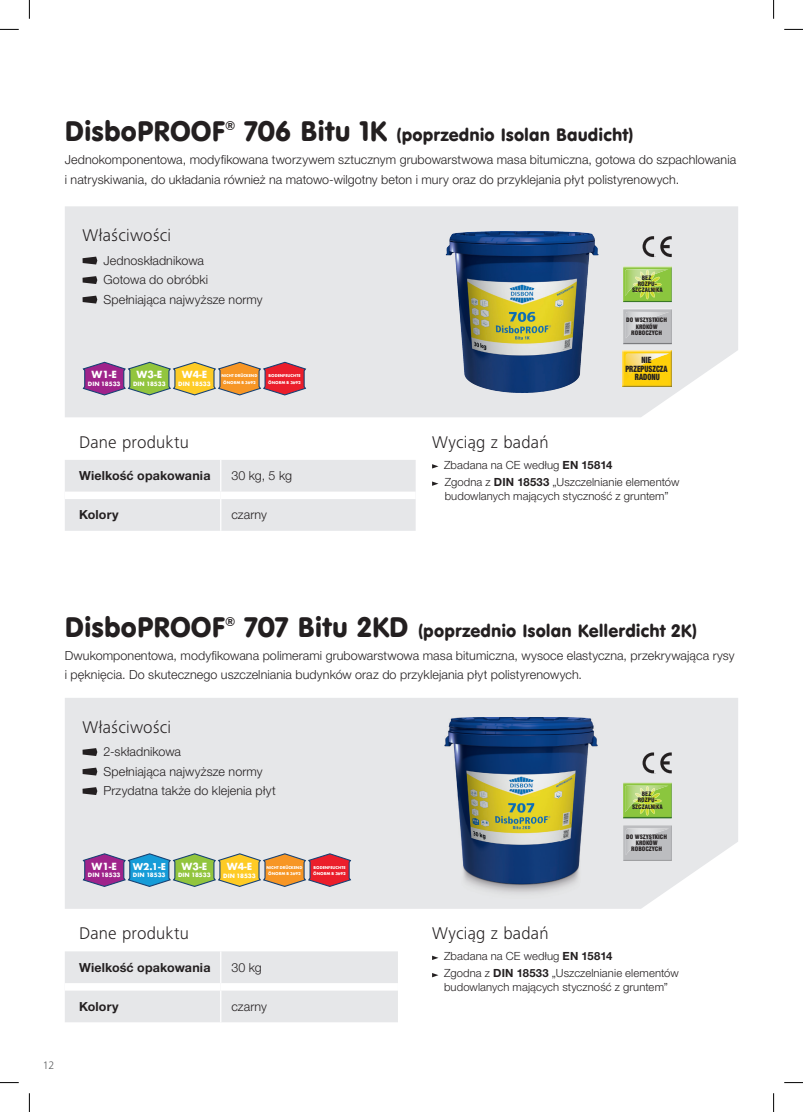
<style>
.page{position:relative;width:803px;height:1112px;background:#fff}
.page>*{position:absolute;margin:0;border:0;box-sizing:border-box;transform-origin:0 0}
.t1{font:27.5px "VAG Rounded EU";letter-spacing:.005em;color:#231f20}
.t2{font:17.5px "VAG Rounded EU";letter-spacing:.01em;color:#231f20}
.t3{font:300 17.5px "Frutiger Next LTW1 G";letter-spacing:.015em;color:#231f20}
.t4{font:300 12.5px/19.5px "Helvetica Neue LT Pro";letter-spacing:.005em;color:#231f20}
.t5{font:700 12.5px "Helvetica Neue LT Pro";letter-spacing:.01em;color:#231f20}
.t6{font:12.38px "VAG Rounded EU";color:#231f20}
.t7{font:300 11.25px/17.2px "Helvetica Neue LT Pro";letter-spacing:.01em;color:#231f20}
.t8{font:300 11.25px "Frutiger Next LTW1 G";color:#57585a}
.t9{font:700 10.88px "Futura TOT";color:#fff}
.t10{font:700 10.25px "Futura TOT";color:#fff}
.t11{font:900 condensed 8.75px/8.8px "Helvetica Neue LT Pro";color:#231f20;text-align:center;scale:.84 1}
.t12{font:700 6.5px "Futura TOT";color:#fff}
.t13{font:900 condensed 6px/6.2px "Swiss 721 BT";color:#231f20;text-align:center}
.t14{font:700 4.38px/6.5px "Futura TOT";color:#fff;text-align:center}
.t15{font:700 4.38px "Futura TOT";letter-spacing:-.02em;color:#fff}
.s1{font-size:27.5px}
.s2{font-weight:700}
</style>
<div class="page">
<div style="left:65px;top:698px;width:673px;height:210px;background:#e6e7e9"></div>
<svg style="left:65px;top:206px;width:673px;height:211px;background:#dbdee0"></svg>
<svg style="left:83px;top:256px;width:14px;height:8px"></svg>
<svg style="left:83px;top:276px;width:14px;height:8px"></svg>
<svg style="left:83px;top:295px;width:14px;height:8px"></svg>
<svg style="left:642px;top:236px;width:30px;height:21px"></svg>
<img style="left:623px;top:266px;width:49px;height:36px">
<img style="left:625px;top:269px;width:43px;height:27px">
<svg style="left:633px;top:270px;width:28px;height:29px"></svg>
<div style="left:65px;top:460px;width:351px;height:70px;background:#e6e7e9"></div>
<hr style="left:220px;top:460px;width:1px;height:31px;background:#fff">
<div style="left:65px;top:491px;width:156px;height:8px;background:#fff"></div>
<div style="left:221px;top:491px;width:195px;height:8px;background:#fff"></div>
<hr style="left:220px;top:499px;width:1px;height:31px;background:#fff">
<svg style="left:432px;top:464px;width:6px;height:4px"></svg>
<svg style="left:432px;top:481px;width:6px;height:4px"></svg>
<img style="left:623px;top:308px;width:49px;height:36px">
<img style="left:626px;top:312px;width:43px;height:26px">
<img style="left:446px;top:231px;width:87px;height:151px">
<svg style="left:83px;top:361px;width:223px;height:34px;background:#c49271"></svg>
<img style="left:623px;top:350px;width:49px;height:36px">
<svg style="left:626px;top:353px;width:44px;height:27px"></svg>
<svg style="left:83px;top:748px;width:14px;height:7px"></svg>
<svg style="left:83px;top:767px;width:14px;height:8px"></svg>
<svg style="left:83px;top:787px;width:14px;height:7px"></svg>
<svg style="left:83px;top:853px;width:268px;height:33px;background:#af947f"></svg>
<svg style="left:642px;top:752px;width:30px;height:21px"></svg>
<img style="left:623px;top:782px;width:49px;height:36px">
<img style="left:625px;top:785px;width:43px;height:27px">
<svg style="left:633px;top:785px;width:28px;height:30px"></svg>
<div style="left:65px;top:951px;width:333px;height:71px;background:#e6e7e9"></div>
<hr style="left:220px;top:951px;width:1px;height:31px;background:#fff">
<div style="left:65px;top:982px;width:156px;height:8px;background:#fff"></div>
<div style="left:221px;top:982px;width:177px;height:8px;background:#fff"></div>
<hr style="left:220px;top:990px;width:1px;height:32px;background:#fff">
<svg style="left:432px;top:955px;width:6px;height:4px"></svg>
<svg style="left:432px;top:973px;width:6px;height:4px"></svg>
<img style="left:623px;top:824px;width:49px;height:36px">
<img style="left:626px;top:828px;width:43px;height:26px">
<img style="left:445px;top:717px;width:153px;height:181px">
<svg style="left:0;top:29px;width:19px;height:1px"></svg>
<svg style="left:784px;top:29px;width:19px;height:1px"></svg>
<svg style="left:0;top:1082px;width:19px;height:1px"></svg>
<svg style="left:784px;top:1082px;width:19px;height:1px"></svg>
<svg style="left:29px;top:0;width:1px;height:19px"></svg>
<svg style="left:29px;top:1093px;width:1px;height:18px"></svg>
<svg style="left:773px;top:0;width:1px;height:19px"></svg>
<svg style="left:773px;top:1093px;width:1px;height:18px"></svg>
<h1 class="t1" style="left:65px;top:115px;width:162px">DisboPROOF</h1>
<p class="t6" style="left:225px;top:118px;width:12px">®</p>
<h2 class="t2" style="left:245px;top:124px;width:391px"><span class="s1">706 Bitu 1K</span> (poprzednio Isolan Baudicht)</h2>
<p class="t4" style="left:65px;top:150px;width:673px">Jednokomponentowa, modyfikowana tworzywem sztucznym grubowarstwowa masa bitumiczna, gotowa do szpachlowania i natryskiwania, do układania również na matowo-wilgotny beton i mury oraz do przyklejania płyt polistyrenowych.</p>
<h2 class="t3" style="left:83px;top:225px;width:90px">Właściwości</h2>
<p class="t4" style="left:104px;top:250px;width:160px">Jednoskładnikowa<br>Gotowa do obróbki<br>Spełniająca najwyższe normy</p>
<p class="t10" style="left:88px;top:368px;width:34px">W2.1-E</p>
<p class="t9" style="left:137px;top:367px;width:27px">W3-E</p>
<p class="t12" style="left:133px;top:379px;width:34px">DIN 18533</p>
<p class="t10" style="left:133px;top:368px;width:34px">W2.1-E</p>
<p class="t9" style="left:193px;top:367px;width:8px">3</p>
<p class="t9" style="left:227px;top:368px;width:27px">W4-E</p>
<p class="t12" style="left:223px;top:380px;width:34px">DIN 18533</p>
<p class="t9" style="left:182px;top:368px;width:27px">W4-E</p>
<p class="t12" style="left:178px;top:380px;width:34px">DIN 18533</p>
<p class="t9" style="left:92px;top:368px;width:27px">W1-E</p>
<p class="t12" style="left:88px;top:380px;width:34px">DIN 18533</p>
<p class="t9" style="left:148px;top:368px;width:8px">1</p>
<p class="t12" style="left:133px;top:380px;width:34px">DIN 18533</p>
<p class="t14" style="left:222px;top:372px;width:37px">NICHT DRÜCKEND<br>ÖNORM B 3692</p>
<p class="t14" style="left:268px;top:372px;width:34px;text-align:left">BODENFEUCHTE<br>ÖNORM B 3692</p>
<p class="t15" style="left:267px;top:373px;width:37px">NICHT DRÜCKEND</p>
<p class="t12" style="left:88px;top:379px;width:34px">DIN 18533</p>
<h2 class="t3" style="left:79px;top:432px;width:111px">Dane produktu</h2>
<p class="t5" style="left:79px;top:468px;width:133px">Wielkość opakowania</p>
<p class="t4" style="left:231px;top:465px;width:62px">30 kg, 5 kg</p>
<p class="t5" style="left:79px;top:507px;width:41px">Kolory</p>
<p class="t4" style="left:231px;top:505px;width:37px">czarny</p>
<p class="t13" style="left:632px;top:274px;width:32px">BEZ<br>ROZPU-<br>SZCZALNIKA</p>
<p class="t13" style="left:626px;top:317px;width:42px">DO WSZYSTKICH<br>KROKÓW<br>ROBOCZYCH</p>
<p class="t11" style="left:625px;top:355px;width:52px">NIE<br>PRZEPUSZCZA<br>RADONU</p>
<h2 class="t3" style="left:432px;top:432px;width:118px">Wyciąg z badań</h2>
<p class="t7" style="left:444px;top:455px;width:237px">Zbadana na CE według <span class="s2">EN 15814<br></span>Zgodna z <span class="s2">DIN 18533</span> „Uszczelnianie elementów</p>
<p class="t7" style="left:445px;top:486px;width:225px">budowlanych mających styczność z gruntem”</p>
<h1 class="t1" style="left:65px;top:610px;width:162px">DisboPROOF</h1>
<p class="t6" style="left:225px;top:614px;width:12px">®</p>
<h2 class="t2" style="left:245px;top:620px;width:454px"><span class="s1">707 Bitu 2KD</span> (poprzednio Isolan Kellerdicht 2K)</h2>
<p class="t4" style="left:65px;top:645px;width:671px">Dwukomponentowa, modyfikowana polimerami grubowarstwowa masa bitumiczna, wysoce elastyczna, przekrywająca rysy i pęknięcia. Do skutecznego uszczelniania budynków oraz do przyklejania płyt polistyrenowych.</p>
<h2 class="t3" style="left:83px;top:716px;width:90px">Właściwości</h2>
<p class="t4" style="left:104px;top:741px;width:174px">2-składnikowa<br>Spełniająca najwyższe normy<br>Przydatna także do klejenia płyt</p>
<p class="t13" style="left:632px;top:790px;width:32px">BEZ<br>ROZPU-<br>SZCZALNIKA</p>
<p class="t9" style="left:91px;top:859px;width:27px">W1-E</p>
<p class="t12" style="left:88px;top:870px;width:34px">DIN 18533</p>
<p class="t10" style="left:133px;top:859px;width:34px">W2.1-E</p>
<p class="t9" style="left:182px;top:859px;width:27px">W3-E</p>
<p class="t12" style="left:178px;top:870px;width:34px">DIN 18533</p>
<p class="t9" style="left:137px;top:859px;width:27px">W1-E</p>
<p class="t12" style="left:133px;top:871px;width:34px">DIN 18533</p>
<p class="t9" style="left:227px;top:859px;width:27px">W4-E</p>
<p class="t12" style="left:223px;top:871px;width:34px">DIN 18533</p>
<p class="t14" style="left:267px;top:863px;width:37px">NICHT DRÜCKEND<br>ÖNORM B 3692</p>
<p class="t14" style="left:313px;top:863px;width:34px;text-align:left">BODENFEUCHTE<br>ÖNORM B 3692</p>
<h2 class="t3" style="left:79px;top:923px;width:111px">Dane produktu</h2>
<p class="t5" style="left:79px;top:959px;width:133px">Wielkość opakowania</p>
<p class="t4" style="left:231px;top:956px;width:32px">30 kg</p>
<p class="t5" style="left:79px;top:998px;width:41px">Kolory</p>
<p class="t4" style="left:231px;top:996px;width:37px">czarny</p>
<p class="t13" style="left:626px;top:833px;width:42px">DO WSZYSTKICH<br>KROKÓW<br>ROBOCZYCH</p>
<h2 class="t3" style="left:432px;top:923px;width:118px">Wyciąg z badań</h2>
<p class="t7" style="left:444px;top:946px;width:236px">Zbadana na CE według <span class="s2">EN 15814<br></span>Zgodna z <span class="s2">DIN 18533</span> „Uszczelnianie elementów</p>
<p class="t7" style="left:444px;top:977px;width:225px">budowlanych mających styczność z gruntem”</p>
<p class="t8" style="left:43px;top:1058px;width:13px">12</p>
</div>
